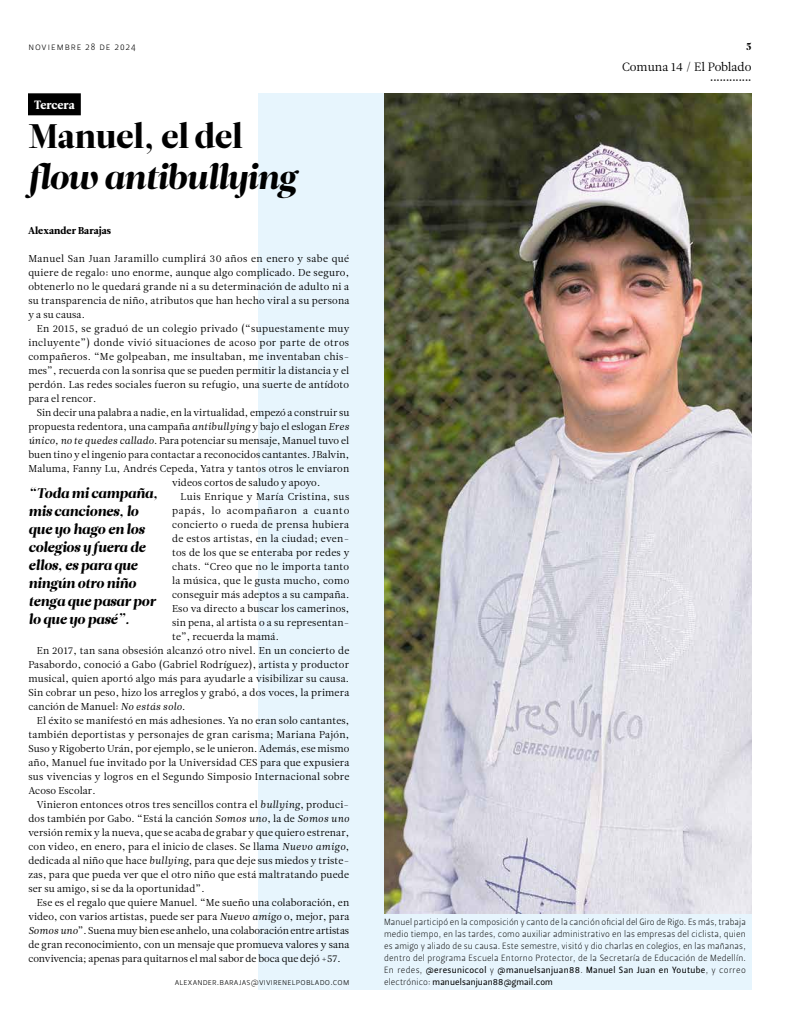
<style>
.page{position:relative;width:794px;height:1035px;background:#fff}
.page>*{position:absolute;margin:0;border:0;box-sizing:border-box;transform-origin:0 0}
.t1{font:italic 34px "Leitura Display";color:#000}
.t2{font:34px "Leitura Display";color:#000}
.t3{font:italic 14px/18px "Leitura Display";color:#000}
.t4{font:12px "Leitura News Roman 1";color:#000}
.t5{font:12px "Leitura News Roman 4";color:#fff}
.t6{font:10px/14px "Leitura News Roman 1";letter-spacing:.02em;color:#000;text-align:justify}
.t7{font:10px "Leitura News Roman 1";letter-spacing:-.005em;color:#000}
.t8{font:10px "Leitura News Roman 1";color:#000}
.t9{font:10px "Leitura News Roman 1";letter-spacing:.04em;color:#000}
.t10{font:10px "Leitura News Roman 1";letter-spacing:.07em;color:#000}
.t11{font:10px "Leitura Sans Grot 1";letter-spacing:.1em;color:#000}
.t12{font:10px "Leitura News Roman 4";letter-spacing:.01em;color:#000}
.t13{font:10px "Leitura Display";color:#000}
.t14{font:9px/12px "Leitura Sans Grot 1";letter-spacing:.02em;color:#000;text-align:justify}
.t15{font:9px/12px "Leitura Sans Grot 2";letter-spacing:.04em;color:#000}
.t16{font:8px "Leitura Display";color:#000}
.s1{font-family:"Leitura News Italic 1"}
.s2{font-family:"Leitura Sans Grot 1"}
</style>
<div class="page">
<div style="left:258px;top:94px;width:493px;height:896px;background:#e7f5fd"></div>
<div style="left:28px;top:93px;width:53px;height:22px;background:#000"></div>
<img style="left:384px;top:94px;width:367px;height:819px">
<p class="t11" style="left:28px;top:41px;width:109px">noviembre 28 de 2024</p>
<p class="t5" style="left:34px;top:98px;width:42px">Tercera</p>
<h1 class="t2" style="left:28px;top:116px;width:216px">Manuel, el del</h1>
<h1 class="t1" style="left:28px;top:157px;width:270px">flow antibullying</h1>
<p class="t12" style="left:28px;top:224px;width:85px">Alexander Barajas</p>
<p class="t6" style="left:28px;top:251px;width:323px">Manuel San Juan Jaramillo cumplirá 30 años en enero y sabe qué quiere de regalo: uno enorme, aunque algo complicado. De seguro, obtenerlo no le quedará grande ni a su determinación de adulto ni a su transparencia de niño, atributos que han hecho viral a su persona y a su causa.</p>
<p class="t6" style="left:28px;top:321px;width:322px;text-indent:8px">En 2015, se graduó de un colegio privado (“supuestamente muy incluyente”) donde vivió situaciones de acoso por parte de otros compañeros. “Me golpeaban, me insultaban, me inventaban chis&shy;mes”, recuerda con la sonrisa que se pueden permitir la distancia y el perdón. Las redes sociales fueron su refugio, una suerte de antídoto para el rencor.</p>
<p class="t6" style="left:37px;top:405px;width:314px">Sin decir una palabra a nadie, en la virtualidad, empezó a construir su</p>
<p class="t6" style="left:28px;top:419px;width:322px">propuesta redentora, una campaña <span class="s1">antibullying</span> y bajo el eslogan <span class="s1">Eres</span></p>
<p class="t6" style="left:28px;top:433px;width:322px"><span class="s1">único, no te quedes callado</span>. Para potenciar su mensaje, Manuel tuvo el</p>
<p class="t6" style="left:28px;top:447px;width:322px">buen tino y el ingenio para contactar a reconocidos cantantes. JBalvin,</p>
<p class="t6" style="left:28px;top:461px;width:322px">Maluma, Fanny Lu, Andrés Cepeda, Yatra y tantos otros le enviaron</p>
<p class="t6" style="left:172px;top:475px;width:150px">videos cortos de saludo y apoyo.</p>
<p class="t9" style="left:181px;top:490px;width:170px">Luis Enrique y María Cristina, sus</p>
<p class="t10" style="left:172px;top:504px;width:179px">papás, lo acompañaron a cuanto</p>
<p class="t6" style="left:172px;top:517px;width:179px">concierto o rueda de prensa hubiera</p>
<p class="t6" style="left:172px;top:531px;width:179px">de estos artistas, en la ciudad; even-</p>
<p class="t6" style="left:172px;top:545px;width:179px">tos de los que se enteraba por redes y</p>
<p class="t6" style="left:172px;top:559px;width:179px">chats. “Creo que no le importa tanto</p>
<p class="t6" style="left:172px;top:573px;width:179px">la música, que le gusta mucho, como</p>
<p class="t6" style="left:172px;top:587px;width:179px">conseguir más adeptos a su campaña.</p>
<p class="t6" style="left:172px;top:601px;width:179px">Eso va directo a buscar los camerinos,</p>
<p class="t6" style="left:172px;top:615px;width:179px">sin pena, al artista o a su representan-</p>
<p class="t6" style="left:172px;top:629px;width:108px">te”, recuerda la mamá.</p>
<p class="t6" style="left:37px;top:643px;width:314px">En 2017, tan sana obsesión alcanzó otro nivel. En un concierto de</p>
<p class="t6" style="left:28px;top:657px;width:322px">Pasabordo, conoció a Gabo (Gabriel Rodríguez), artista y productor</p>
<p class="t6" style="left:28px;top:671px;width:322px">musical, quien aportó algo más para ayudarle a visibilizar su causa.</p>
<p class="t6" style="left:28px;top:685px;width:322px">Sin cobrar un peso, hizo los arreglos y grabó, a dos voces, la primera</p>
<p class="t6" style="left:28px;top:699px;width:159px">canción de Manuel: <span class="s1">No estás solo</span>.</p>
<p class="t6" style="left:37px;top:713px;width:314px">El éxito se manifestó en más adhesiones. Ya no eran solo cantantes,</p>
<p class="t6" style="left:28px;top:727px;width:322px">también deportistas y personajes de gran carisma; Mariana Pajón,</p>
<p class="t6" style="left:28px;top:741px;width:322px">Suso y Rigoberto Urán, por ejemplo, se le unieron. Además, ese mismo</p>
<p class="t6" style="left:28px;top:755px;width:323px">año, Manuel fue invitado por la Universidad CES para que expusiera</p>
<p class="t6" style="left:28px;top:769px;width:323px">sus vivencias y logros en el Segundo Simposio Internacional sobre</p>
<p class="t6" style="left:28px;top:783px;width:69px">Acoso Escolar.</p>
<p class="t6" style="left:37px;top:797px;width:314px">Vinieron entonces otros tres sencillos contra el <span class="s1">bullying</span>, produci-</p>
<p class="t6" style="left:28px;top:811px;width:322px">dos también por Gabo. “Está la canción <span class="s1">Somos uno</span>, la de <span class="s1">Somos uno</span></p>
<p class="t6" style="left:28px;top:825px;width:322px">versión remix y la nueva, que se acaba de grabar y que quiero estrenar,</p>
<p class="t6" style="left:28px;top:839px;width:322px">con video, en enero, para el inicio de clases. Se llama <span class="s1">Nuevo amigo</span>,</p>
<p class="t6" style="left:28px;top:853px;width:322px">dedicada al niño que hace <span class="s1">bullying</span>, para que deje sus miedos y triste-</p>
<p class="t6" style="left:28px;top:867px;width:322px">zas, para que pueda ver que el otro niño que está maltratando puede</p>
<p class="t6" style="left:28px;top:881px;width:178px">ser su amigo, si se da la oportunidad”.</p>
<p class="t6" style="left:37px;top:895px;width:314px">Ese es el regalo que quiere Manuel. “Me sueño una colaboración, en</p>
<p class="t6" style="left:28px;top:909px;width:323px">video, con varios artistas, puede ser para <span class="s1">Nuevo amigo</span> o, mejor, para</p>
<p class="t7" style="left:28px;top:924px;width:322px"><span class="s1">Somos uno</span>”. Suena muy bien ese anhelo, una colaboración entre artistas</p>
<p class="t6" style="left:28px;top:937px;width:322px">de gran reconocimiento, con un mensaje que promueva valores y sana</p>
<p class="t8" style="left:28px;top:952px;width:314px">convivencia; apenas para quitarnos el mal sabor de boca que dejó +57.</p>
<h2 class="t3" style="left:29px;top:484px;width:131px">“Toda mi campaña, mis canciones, lo que yo hago en los colegios y fuera de ellos, es para que ningún otro niño tenga que pasar por lo que yo pasé”.</h2>
<p class="t14" style="left:175px;top:976px;width:176px">alexander.barajas@vivirenelpoblado.com</p>
<p class="t13" style="left:746px;top:41px;width:7px">5</p>
<p class="t4" style="left:622px;top:60px;width:131px">Comuna 14 / El Poblado</p>
<p class="t16" style="left:710px;top:75px;width:43px">•••••••••••••</p>
<p class="t14" style="left:384px;top:916px;width:363px">Manuel participó en la composición y canto de la canción oficial del Giro de Rigo. Es más, trabaja medio tiempo, en las tardes, como auxiliar administrativo en las empresas del ciclista, quien es amigo y aliado de su causa. Este semestre, visitó y dio charlas en colegios, en las mañanas, dentro del programa Escuela Entorno Protector, de la Secretaría de Educación de Medellín.</p>
<p class="t15" style="left:384px;top:964px;width:363px"><span class="s2">En redes,</span> @eresunicocol <span class="s2">y</span> @manuelsanjuan88<span class="s2">.</span> Manuel San Juan en Youtube<span class="s2">, y correo electrónico:</span> manuelsanjuan88@gmail.com</p>
</div>
